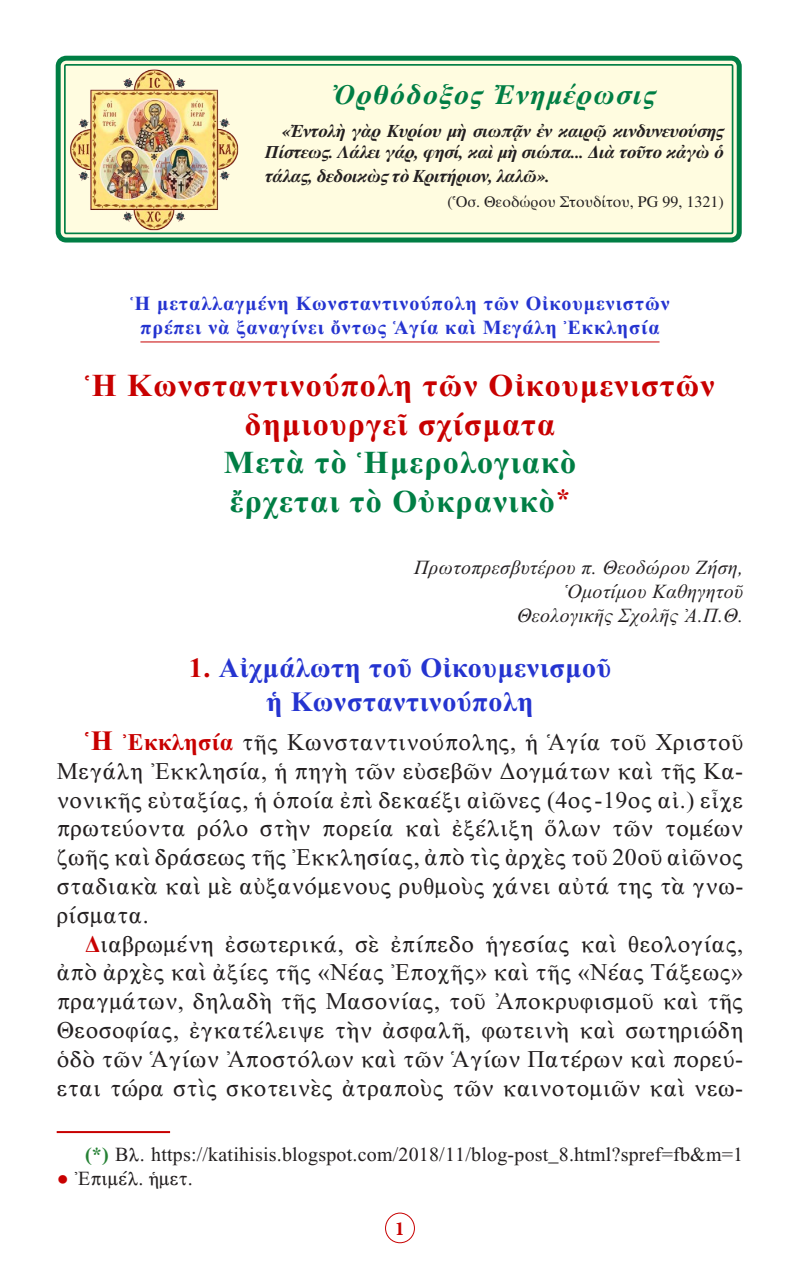
<style>
.page{position:relative;width:800px;height:1270px;background:#fff}
.page>*{position:absolute;margin:0;border:0;box-sizing:border-box;transform-origin:0 0}
.t1{font:32px/38.4px "CTOS New Times Bold Test 1";letter-spacing:.04em;color:#c80000;text-align:center}
.t2{font:32px "CTOS New Times Bold Test 1";letter-spacing:.04em;color:#007e44}
.t3{font:28px "CTOS New Times Bold Test 1";letter-spacing:.025em;color:#2534d0}
.t4{font:italic 700 28px "CTOS Times Pro";letter-spacing:.05em;color:#007e44}
.t5{font:24px/28.8px "CTOS New Times Roman Test 1";letter-spacing:.02em;color:#231f20;text-align:justify}
.t6{font:20px "CTOS New Times Bold Test 1";letter-spacing:.05em;color:#2534d0}
.Parapombes{font:20px "CTOS New Times Roman Test 1";letter-spacing:.01em;color:#231f20}
.t7{font:20px "CTOS New Times Italic Test 1";letter-spacing:.02em;color:#231f20}
.t8{font:700 20px "Minion Pro";color:#c80000}
.t9{font:italic 700 18px/21.6px "CTOS Times Pro";letter-spacing:-.02em;color:#231f20;text-align:right}
.t10{font:16px "CTOS Times Pro";color:#231f20}
.s1{font-size:28px;color:#c80000}
.s2{color:#c80000}
.s3{font-family:"CTOS New Times Bold Test 1";font-size:28px;color:#c80000}
.s4{font-family:"CTOS New Times Bold Test 1";color:#c80000}
.s5{font-family:"CTOS New Times Bold Test 1";color:#258134}
</style>
<div class="page">
<div style="left:385px;top:1213px;width:30px;height:30px;border:1px solid #c80000;border-radius:50%"></div>
<hr style="left:140px;top:342px;width:519px;height:1px;background:#c80000">
<div style="left:61px;top:61px;width:676px;height:177px;background:#fffce0;border-radius:6px"></div>
<div style="left:56px;top:56px;width:686px;height:187px;border:5px solid #007e44;border-radius:8px"></div>
<div style="left:64px;top:64px;width:669px;height:170px;border:2px solid #007e44;border-radius:2px"></div>
<img style="left:70px;top:69px;width:169px;height:162px">
<hr style="left:57px;top:1131px;width:113px;height:2px;background:#c80000">
<p class="t4" style="left:333px;top:78px;width:324px">Ὀρθόδοξος Ἐνημέρωσις</p>
<p class="t9" style="left:265px;top:120px;width:460px">«Ἐντολὴ γὰρ Κυρίου μὴ σιωπᾷν ἐν καιρῷ κινδυνευούσης<br>Πίστεως. Λάλει γάρ, φησί, καὶ μὴ σιώπα... Διὰ τοῦτο κἀγὼ ὁ</p>
<p class="t9" style="left:265px;top:165px;width:286px">τάλας, δεδοικὼς τὸ Κριτήριον, λαλῶ».</p>
<p class="t10" style="left:447px;top:193px;width:278px">(Ὁσ. Θεοδώρου Στουδίτου, PG 99, 1321)</p>
<p class="t6" style="left:130px;top:292px;width:541px">Ἡ μεταλλαγμένη Κωνσταντινούπολη τῶν Οἰκουμενιστῶν</p>
<p class="t6" style="left:140px;top:316px;width:521px">πρέπει νὰ ξαναγίνει ὄντως Ἁγία καὶ Μεγάλη Ἐκκλησία</p>
<p class="t1" style="left:85px;top:367px;width:631px">Ἡ Κωνσταντινούπολη τῶν Οἰκουμενιστῶν δημιουργεῖ σχίσματα</p>
<p class="t2" style="left:224px;top:445px;width:354px">Μετὰ τὸ Ἡμερολογιακὸ</p>
<p class="t2" style="left:230px;top:483px;width:342px">ἔρχεται τὸ Οὐκρανικὸ<span class="s1">*</span></p>
<p class="t7" style="left:414px;top:557px;width:331px">Πρωτοπρεσβυτέρου π. Θεοδώρου Ζήση,</p>
<p class="t7" style="left:563px;top:581px;width:181px">Ὁμοτίμου Καθηγητοῦ</p>
<p class="t7" style="left:517px;top:605px;width:228px">Θεολογικῆς Σχολῆς Ἀ.Π.Θ.</p>
<p class="t3" style="left:189px;top:652px;width:424px"><span class="s2">1.</span> Αἰχμάλωτη τοῦ Οἰκουμενισμοῦ</p>
<p class="t3" style="left:266px;top:686px;width:268px">ἡ Κωνσταντινούπολη</p>
<p class="t5" style="left:57px;top:728px;width:688px;text-indent:28px"><span class="s3">Ἡ</span> <span class="s4">Ἐκκλησία</span> τῆς Κωνσταντινούπολης, ἡ Ἁγία τοῦ Χριστοῦ Μεγάλη Ἐκκλησία, ἡ πηγὴ τῶν εὐσεβῶν Δογμάτων καὶ τῆς Κα&shy;νονικῆς εὐταξίας, ἡ ὁποία ἐπὶ δεκαέξι αἰῶνες (4ος-19ος αἰ.) εἶχε πρωτεύοντα ρόλο στὴν πορεία καὶ ἐξέλιξη ὅλων τῶν τομέων ζωῆς καὶ δράσεως τῆς Ἐκκλησίας, ἀπὸ τὶς ἀρχὲς τοῦ 20οῦ αἰῶνος σταδιακὰ καὶ μὲ αὐξανόμενους ρυθμοὺς χάνει αὐτά της τὰ γνω-</p>
<p class="t5" style="left:57px;top:900px;width:94px">ρίσματα.</p>
<p class="t5" style="left:57px;top:929px;width:688px;text-indent:28px"><span class="s4">Δ</span>ιαβρωμένη ἐσωτερικά, σὲ ἐπίπεδο ἡγεσίας καὶ θεολογίας, ἀπὸ ἀρχὲς καὶ ἀξίες τῆς «Νέας Ἐποχῆς» καὶ τῆς «Νέας Τάξεως» πραγμάτων, δηλαδὴ τῆς Μασονίας, τοῦ Ἀποκρυφισμοῦ καὶ τῆς Θεοσοφίας, ἐγκατέλειψε τὴν ἀσφαλῆ, φωτεινὴ καὶ σωτηριώδη ὁδὸ τῶν Ἁγίων Ἀποστόλων καὶ τῶν Ἁγίων Πατέρων καὶ πορεύ&shy;εται τώρα στὶς σκοτεινὲς ἀτραποὺς τῶν καινοτομιῶν καὶ νεω-</p>
<p class="Parapombes" style="left:85px;top:1143px;width:660px"><span class="s5">(*)</span> Βλ. https://katihisis.blogspot.com/2018/11/blog-post_8.html?spref=fb&amp;m=1</p>
<p class="Parapombes" style="left:57px;top:1167px;width:138px"><span class="s2">●</span> Ἐπιμέλ. ἡμετ.</p>
<p class="t8" style="left:395px;top:1214px;width:11px">1</p>
</div>
